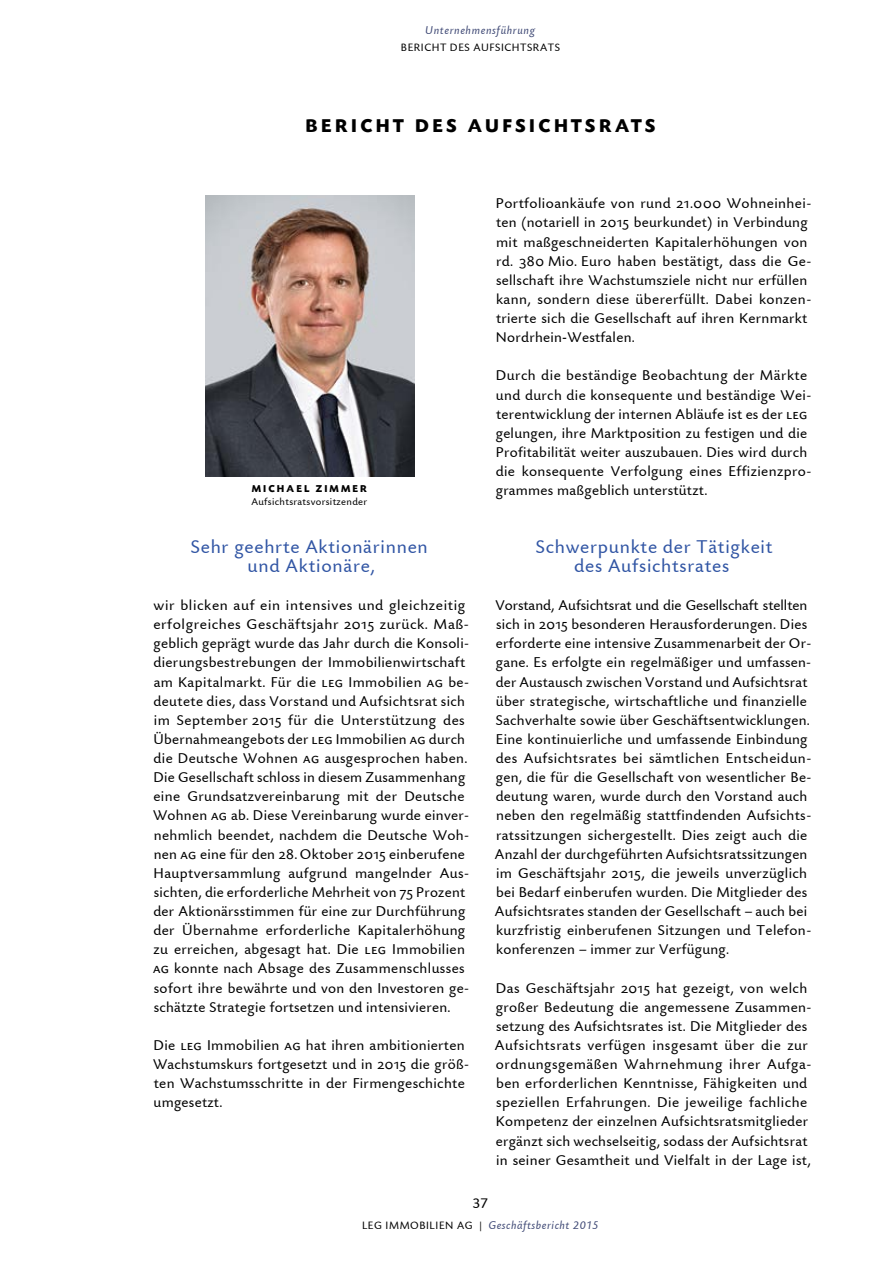
<style>
.page{position:relative;width:893px;height:1263px;background:#fff}
.page>*{position:absolute;margin:0;border:0;box-sizing:border-box;transform-origin:0 0}
.t1{font:19.5px/19.2px "Today SB";letter-spacing:.04em;color:#3155a4;text-align:center}
.t2{font:700 19.5px "Today SB";letter-spacing:.18em;color:#000}
.t3{font:15px/19px "Today SB";letter-spacing:.02em;color:#000}
.t4{font:italic 12px "Today SB";letter-spacing:.045em;color:#3f4975}
.t5{font:11.25px "Today SB";color:#000}
.t6{font:10.5px "Today SB";letter-spacing:.03em;color:#000}
.t7{font:700 10.5px "Today SB";letter-spacing:.2em;color:#000}
.s1{font-family:"Today SB Regular SC"}
.s2{font-style:normal;font-size:11.25px;color:#000}
</style>
<div class="page">
<img style="left:206px;top:196px;width:208px;height:280px">
<p class="t4" style="left:426px;top:23px;width:111px">Unternehmensführung</p>
<p class="t5" style="left:401px;top:41px;width:14px">Bericht</p>
<p class="t5" style="left:450px;top:41px;width:8px">des</p>
<p class="t5" style="left:473px;top:41px;width:16px">Aufsichtsrats</p>
<h1 class="t2" style="left:306px;top:115px;width:352px">BERICHT DES AUFSICHTSRATS</h1>
<p class="t7" style="left:252px;top:483px;width:117px">MICHAEL ZIMMER</p>
<p class="t6" style="left:251px;top:496px;width:117px">Aufsichtsratsvorsitzender</p>
<h1 class="t1" style="left:191px;top:537px;width:238px">Sehr geehrte Aktionärinnen und Aktionäre,</h1>
<p class="t3" style="left:153px;top:596px;width:318px">wir blicken auf ein intensives und gleichzeitig erfolgreiches Geschäftsjahr <span class="s1">2015</span> zurück. Maß&shy;geblich geprägt wurde das Jahr durch die Konsoli&shy;dierungsbestrebungen der Immobilienwirtschaft am Kapitalmarkt. Für die <span class="s1">leg</span> Immobilien <span class="s1">ag</span> be&shy;deutete dies, dass Vorstand und Aufsichtsrat sich im September <span class="s1">2015</span> für die Unterstützung des Übernahmeangebots der <span class="s1">leg</span> Immobilien <span class="s1">ag</span> durch die Deutsche Wohnen <span class="s1">ag</span> ausgesprochen haben.<br>Die Gesellschaft schloss in diesem Zusammenhang eine Grundsatzvereinbarung mit der Deutsche Wohnen <span class="s1">ag</span> ab. Diese Vereinbarung wurde einver&shy;nehmlich beendet, nachdem die Deutsche Woh&shy;nen <span class="s1">ag</span> eine für den <span class="s1">28</span>. Oktober <span class="s1">2015</span> einberufene Hauptversammlung aufgrund mangelnder Aus&shy;sichten, die erforderliche Mehrheit von <span class="s1">75</span> Prozent der Aktionärsstimmen für eine zur Durchführung der Übernahme erforderliche Kapitalerhöhung zu erreichen, abgesagt hat. Die <span class="s1">leg</span> Immobilien <span class="s1">ag</span> konnte nach Absage des Zusammenschlusses sofort ihre bewährte und von den Investoren ge&shy;schätzte Strategie fortsetzen und intensivieren.</p>
<p class="t3" style="left:153px;top:1036px;width:317px">Die <span class="s1">leg</span> Immobilien <span class="s1">ag</span> hat ihren ambitionierten Wachstumskurs fortgesetzt und in <span class="s1">2015</span> die größ&shy;ten Wachstumsschritte in der Firmengeschichte umgesetzt.</p>
<p class="t3" style="left:496px;top:194px;width:317px">Portfolioankäufe von rund <span class="s1">21</span>.<span class="s1">000</span> Wohneinhei&shy;ten (notariell in <span class="s1">2015</span> beurkundet) in Verbindung mit maßgeschneiderten Kapitalerhöhungen von rd. <span class="s1">380</span> Mio. Euro haben bestätigt, dass die Ge&shy;sellschaft ihre Wachstumsziele nicht nur erfüllen kann, sondern diese übererfüllt. Dabei konzen&shy;trierte sich die Gesellschaft auf ihren Kernmarkt Nordrhein<span class="s1">-</span>Westfalen.</p>
<p class="t3" style="left:496px;top:367px;width:317px">Durch die beständige Beobachtung der Märkte und durch die konsequente und beständige Wei&shy;terentwicklung der internen Abläufe ist es der <span class="s1">leg </span>gelungen, ihre Marktposition zu festigen und die Profitabilität weiter auszubauen. Dies wird durch die konsequente Verfolgung eines Effizienzpro&shy;grammes maßgeblich unterstützt.</p>
<h1 class="t1" style="left:536px;top:537px;width:238px">Schwerpunkte der Tätigkeit des Aufsichtsrates</h1>
<p class="t3" style="left:495px;top:596px;width:318px">Vorstand, Aufsichtsrat und die Gesellschaft stellten sich in <span class="s1">2015</span> besonderen Herausforderungen. Dies erforderte eine intensive Zusammenarbeit der Or&shy;gane. Es erfolgte ein regelmäßiger und umfassen&shy;der Austausch zwischen Vorstand und Aufsichtsrat über strategische, wirtschaftliche und finanzielle Sachverhalte sowie über Geschäftsentwicklungen.<br>Eine kontinuierliche und umfassende Einbindung des Aufsichtsrates bei sämtlichen Entscheidun&shy;gen, die für die Gesellschaft von wesentlicher Be&shy;deutung waren, wurde durch den Vorstand auch neben den regelmäßig stattfindenden Aufsichts&shy;ratssitzungen sichergestellt. Dies zeigt auch die Anzahl der durchgeführten Aufsichtsratssitzungen im Geschäftsjahr <span class="s1">2015</span>, die jeweils unverzüglich bei Bedarf einberufen wurden. Die Mitglieder des Aufsichtsrates standen der Gesellschaft – auch bei kurzfristig einberufenen Sitzungen und Telefon&shy;konferenzen – immer zur Verfügung.</p>
<p class="t3" style="left:495px;top:979px;width:318px">Das Geschäftsjahr <span class="s1">2015</span> hat gezeigt, von welch großer Bedeutung die angemessene Zusammen&shy;setzung des Aufsichtsrates ist. Die Mitglieder des Aufsichtsrats verfügen insgesamt über die zur ordnungsgemäßen Wahrnehmung ihrer Aufga&shy;ben erforderlichen Kenntnisse, Fähigkeiten und speziellen Erfahrungen. Die jeweilige fachliche Kompetenz der einzelnen Aufsichtsratsmitglieder ergänzt sich wechselseitig, sodass der Aufsichtsrat in seiner Gesamtheit und Vielfalt in der Lage ist,</p>
<p class="t3" style="left:472px;top:1194px;width:17px">37</p>
<p class="t4" style="left:362px;top:1219px;width:238px"><span class="s2">LEG IMMOBILIEN AG |</span> Geschäftsbericht 2015</p>
</div>
